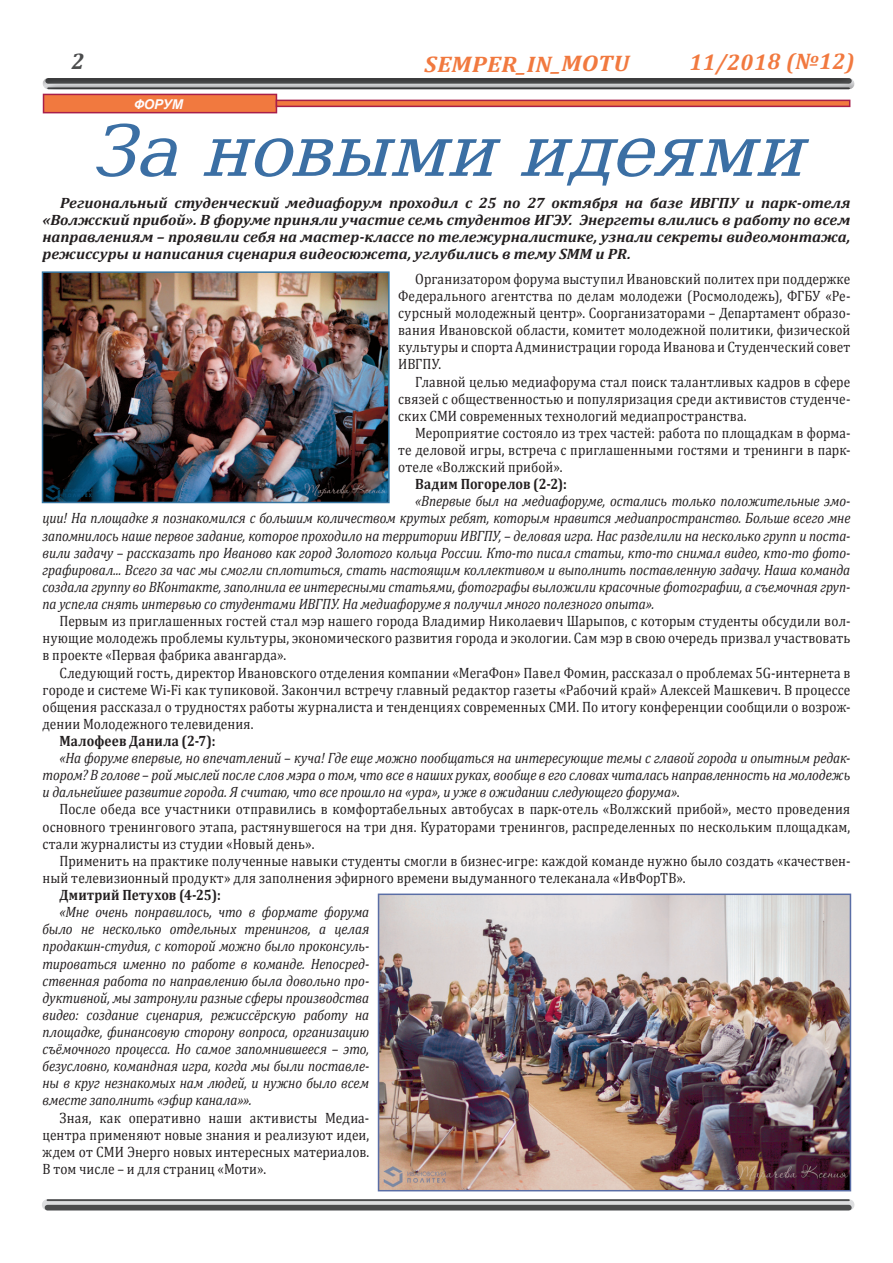
<style>
.page{position:relative;width:893px;height:1263px;background:#fff}
.page>*{position:absolute;margin:0;border:0;box-sizing:border-box;transform-origin:0 0}
.t1{font:italic 70.5px "DejaVu Serif Condensed";color:#3b6fa4;scale:1.15 1}
.t2{font:italic 700 22.5px "Cambria";color:#f1793f;scale:1.09 1}
.t3{font:italic 700 22.5px "Cambria";color:#f1793f}
.t4{font:15px/17.1px "Cambria";letter-spacing:.01em;color:#231f20;text-align:justify;scale:.89 1}
.t5{font:italic 15px/17.1px "Cambria";letter-spacing:-.01em;color:#231f20;text-align:justify;scale:.89 1}
.t6{font:italic 700 15px/17px "Cambria";color:#231f20;text-align:justify;scale:1.04 1}
.t7{font:700 15px "Cambria";letter-spacing:.015em;color:#231f20;scale:.89 1}
.t8{font:italic 700 13.5px "Arial";letter-spacing:-.02em;color:#fefbfc}
.s1{font-style:normal}
</style>
<div class="page">
<svg style="left:47px;top:1201px;width:802px;height:4px;background:#d2d3d5"></svg>
<hr style="left:47px;top:1199px;width:802px;height:2px;background:#4b4c4d">
<div style="left:47px;top:1205px;width:802px;height:5px;background:#4b4c4d"></div>
<div style="left:0;top:33px;width:893px;height:102px;background:#231f20;opacity:.5"></div>
<div style="left:43px;top:94px;width:234px;height:19px;background:#f1793f;border:2px solid #a81f4a"></div>
<svg style="left:276px;top:100px;width:574px;height:7px;background:#d65842"></svg>
<img style="left:381px;top:896px;width:467px;height:292px">
<div style="left:378px;top:893px;width:473px;height:298px;border:2px solid #5a6ea6"></div>
<img style="left:45px;top:274px;width:342px;height:226px">
<div style="left:42px;top:271px;width:348px;height:232px;border:2px solid #3676a3"></div>
<svg style="left:71px;top:54px;width:13px;height:15px"></svg>
<p class="t8" style="left:134px;top:95px;width:51px">ФОРУМ</p>
<h2 class="t2" style="left:424px;top:50px;width:189px;rotate:-1deg">SEMPER_IN_MOTU</h2>
<h2 class="t3" style="left:689px;top:47px;width:167px;rotate:-1deg">11/2018 (№12)</h2>
<h1 class="t1" style="left:90px;top:98px;width:646px">Зановымиидеями</h1>
<p class="t6" style="left:43px;top:194px;width:778px;text-indent:18px">Региональный студенческий медиафорум проходил с 25 по 27 октября на базе ИВГПУ и парк-отеля «Волжский прибой». В форуме приняли участие семь студентов ИГЭУ. Энергеты влились в работу по всем направлениям – проявили себя на мастер-классе по тележурналистике, узнали секреты видеомонтажа, режиссуры и написания сценария видеосюжета, углубились в тему SMM и PR.</p>
<p class="t4" style="left:398px;top:270px;width:510px;text-indent:17px">Организатором форума выступил Ивановский политех при поддержке Федерального агентства по делам молодежи (Росмолодежь), ФГБУ «Ре&shy;сурсный молодежный центр». Соорганизаторами – Департамент образо&shy;вания Ивановской области, комитет молодежной политики, физической культуры и спорта Администрации города Иванова и Студенческий совет ИВГПУ.</p>
<p class="t4" style="left:398px;top:373px;width:510px;text-indent:17px">Главной целью медиафорума стал поиск талантливых кадров в сфере связей с общественностью и популяризация среди активистов студенче&shy;ских СМИ современных технологий медиапространства.</p>
<p class="t4" style="left:398px;top:424px;width:510px;text-indent:17px">Мероприятие состояло из трех частей: работа по площадкам в форма&shy;те деловой игры, встреча с приглашенными гостями и тренинги в парк&shy;отеле «Волжский прибой».</p>
<p class="t7" style="left:415px;top:473px;width:172px">Вадим Погорелов (2-2):</p>
<p class="t5" style="left:43px;top:492px;width:909px;text-indent:373px">«Впервые был на медиафоруме, остались только положительные эмо&shy;ции! На площадке я познакомился с большим количеством крутых ребят, которым нравится медиапространство. Больше всего мне запомнилось наше первое задание, которое проходило на территории ИВГПУ, – деловая игра. Нас разделили на несколько групп и поста&shy;вили задачу – рассказать про Иваново как город Золотого кольца России. Кто-то писал статьи, кто-то снимал видео, кто-то фото&shy;графировал... Всего за час мы смогли сплотиться, стать настоящим коллективом и выполнить поставленную задачу. Наша команда создала группу во ВКонтакте, заполнила ее интересными статьями, фотографы выложили красочные фотографии, а съемочная груп&shy;па успела снять интервью со студентами ИВГПУ. На медиафоруме я получил много полезного опыта».</p>
<p class="t4" style="left:43px;top:612px;width:909px;text-indent:17px">Первым из приглашенных гостей стал мэр нашего города Владимир Николаевич Шарыпов, с которым студенты обсудили вол&shy;нующие молодежь проблемы культуры, экономического развития города и экологии. Сам мэр в свою очередь призвал участвовать в проекте «Первая фабрика авангарда».</p>
<p class="t4" style="left:43px;top:664px;width:909px;text-indent:17px">Следующий гость, директор Ивановского отделения компании «МегаФон» Павел Фомин, рассказал о проблемах 5G-интернета в городе и системе Wi-Fi как тупиковой. Закончил встречу главный редактор газеты «Рабочий край» Алексей Машкевич. В процессе общения рассказал о трудностях работы журналиста и тенденциях современных СМИ. По итогу конференции сообщили о возрож&shy;дении Молодежного телевидения.</p>
<p class="t7" style="left:60px;top:730px;width:177px">Малофеев Данила (2-7):</p>
<p class="t5" style="left:43px;top:749px;width:909px;text-indent:17px">«На форуме впервые, но впечатлений – куча! Где еще можно пообщаться на интересующие темы с главой города и опытным редак&shy;тором? В голове – рой мыслей после слов мэра о том, что все в наших руках, вообще в его словах читалась направленность на молодежь и дальнейшее развитие города. Я считаю, что все прошло на «ура», и уже в ожидании следующего форума»<span class="s1">.</span></p>
<p class="t4" style="left:43px;top:801px;width:909px;text-indent:17px">После обеда все участники отправились в комфортабельных автобусах в парк-отель «Волжский прибой», место проведения основного тренингового этапа, растянувшегося на три дня. Кураторами тренингов, распределенных по нескольким площадкам, стали журналисты из студии «Новый день».</p>
<p class="t4" style="left:43px;top:852px;width:909px;text-indent:17px">Применить на практике полученные навыки студенты смогли в бизнес-игре: каждой команде нужно было создать «качествен&shy;ный телевизионный продукт» для заполнения эфирного времени выдуманного телеканала «ИвФорТВ».</p>
<p class="t7" style="left:60px;top:884px;width:183px">Дмитрий Петухов (4-25):</p>
<p class="t5" style="left:43px;top:903px;width:369px;text-indent:17px">«Мне очень понравилось, что в формате форума было не несколько отдельных тренингов, а целая продакшн-студия, с которой можно было проконсуль&shy;тироваться именно по работе в команде. Непосред&shy;ственная работа по направлению была довольно про&shy;дуктивной, мы затронули разные сферы производства видео: создание сценария, режиссёрскую работу на площадке, финансовую сторону вопроса, организацию съёмочного процесса. Но самое запомнившееся – это, безусловно, командная игра, когда мы были поставле&shy;ны в круг незнакомых нам людей, и нужно было всем вместе заполнить «эфир канала»».</p>
<p class="t4" style="left:43px;top:1109px;width:369px;text-indent:17px">Зная, как оперативно наши активисты Медиа&shy;центра применяют новые знания и реализуют идеи, ждем от СМИ Энерго новых интересных материалов.<br>В том числе – и для страниц «Моти».</p>
</div>
